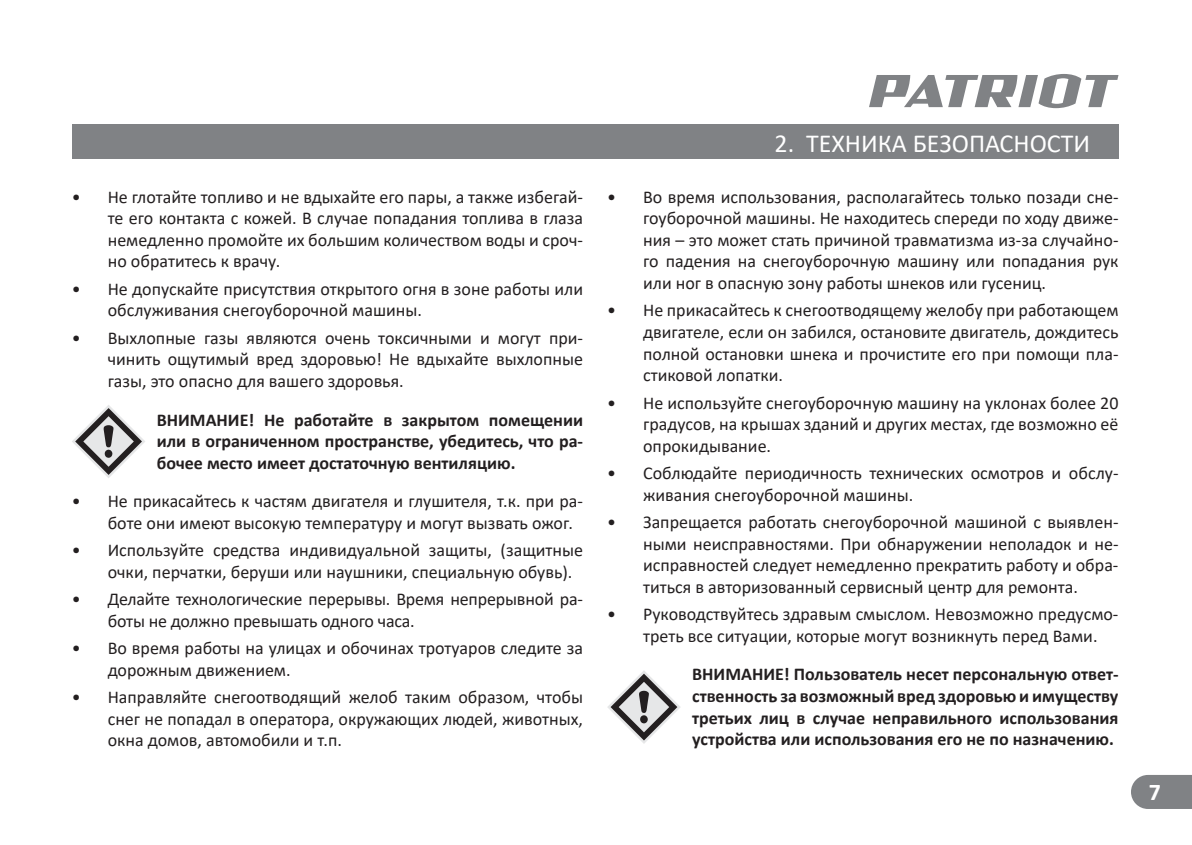
<style>
.page{position:relative;width:1192px;height:845px;background:#fff}
.page>*{position:absolute;margin:0;border:0;box-sizing:border-box;transform-origin:0 0}
.t1{font:26px "Calibri";color:#fff}
.t2{font:700 24px "Calibri";color:#fff}
.t3{font:18px/21.6px "Calibri";color:#231f20;text-align:justify}
.t4{font:700 18px/21.6px "Calibri";color:#231f20;text-align:justify}
</style>
<div class="page">
<svg style="left:869px;top:74px;width:249px;height:34px"></svg>
<div style="left:72px;top:125px;width:1046px;height:34px;background:#808285"></div>
<div style="left:1131px;top:775px;width:61px;height:33px;background:#808285"></div>
<svg style="left:72px;top:405px;width:73px;height:73px"></svg>
<svg style="left:607px;top:671px;width:74px;height:72px"></svg>
<p class="t3" style="left:108px;top:185px;width:477px;text-indent:-36px">• Не глотайте топливо и не вдыхайте его пары, а также избегай&shy;те его контакта с кожей. В случае попадания топлива в глаза немедленно промойте их большим количеством воды и сроч&shy;но обратитесь к врачу.</p>
<p class="t3" style="left:108px;top:278px;width:477px;text-indent:-36px">• Не допускайте присутствия открытого огня в зоне работы или обслуживания снегоуборочной машины.</p>
<p class="t3" style="left:108px;top:326px;width:477px;text-indent:-36px">• Выхлопные газы являются очень токсичными и могут при&shy;чинить ощутимый вред здоровью! Не вдыхайте выхлопные газы, это опасно для вашего здоровья.</p>
<p class="t4" style="left:157px;top:408px;width:428px">ВНИМАНИЕ! Не работайте в закрытом помещении или в ограниченном пространстве, убедитесь, что ра&shy;бочее место имеет достаточную вентиляцию.</p>
<p class="t3" style="left:108px;top:490px;width:477px;text-indent:-36px">• Не прикасайтесь к частям двигателя и глушителя, т.к. при ра&shy;боте они имеют высокую температуру и могут вызвать ожог.</p>
<p class="t3" style="left:108px;top:539px;width:477px;text-indent:-36px">• Используйте средства индивидуальной защиты, (защитные очки, перчатки, беруши или наушники, специальную обувь).</p>
<p class="t3" style="left:108px;top:588px;width:477px;text-indent:-36px">• Делайте технологические перерывы. Время непрерывной ра&shy;боты не должно превышать одного часа.</p>
<p class="t3" style="left:108px;top:637px;width:477px;text-indent:-36px">• Во время работы на улицах и обочинах тротуаров следите за дорожным движением.</p>
<p class="t3" style="left:108px;top:685px;width:477px;text-indent:-36px">• Направляйте снегоотводящий желоб таким образом, чтобы снег не попадал в оператора, окружающих людей, животных, окна домов, автомобили и т.п.</p>
<h1 class="t1" style="left:774px;top:125px;width:317px">2. ТЕХНИКА БЕЗОПАСНОСТИ</h1>
<p class="t3" style="left:643px;top:185px;width:477px;text-indent:-36px">• Во время использования, располагайтесь только позади сне&shy;гоуборочной машины. Не находитесь спереди по ходу движе&shy;ния – это может стать причиной травматизма из-за случайно&shy;го падения на снегоуборочную машину или попадания рук или ног в опасную зону работы шнеков или гусениц.</p>
<p class="t3" style="left:643px;top:299px;width:477px;text-indent:-36px">• Не прикасайтесь к снегоотводящему желобу при работающем двигателе, если он забился, остановите двигатель, дождитесь полной остановки шнека и прочистите его при помощи пла&shy;стиковой лопатки.</p>
<p class="t3" style="left:643px;top:391px;width:477px;text-indent:-36px">• Не используйте снегоуборочную машину на уклонах более 20 градусов, на крышах зданий и других местах, где возможно её опрокидывание.</p>
<p class="t3" style="left:643px;top:462px;width:477px;text-indent:-36px">• Соблюдайте периодичность технических осмотров и обслу&shy;живания снегоуборочной машины.</p>
<p class="t3" style="left:643px;top:511px;width:477px;text-indent:-36px">• Запрещается работать снегоуборочной машиной с выявлен&shy;ными неисправностями. При обнаружении неполадок и не&shy;исправностей следует немедленно прекратить работу и обра&shy;титься в авторизованный сервисный центр для ремонта.</p>
<p class="t3" style="left:643px;top:603px;width:477px;text-indent:-36px">• Руководствуйтесь здравым смыслом. Невозможно предусмо&shy;треть все ситуации, которые могут возникнуть перед Вами.</p>
<p class="t4" style="left:692px;top:663px;width:428px">ВНИМАНИЕ! Пользователь несет персональную ответ&shy;ственность за возможный вред здоровью и имуществу третьих лиц в случае неправильного использования устройства или использования его не по назначению.</p>
<h2 class="t2" style="left:1149px;top:777px;width:14px">7</h2>
</div>
